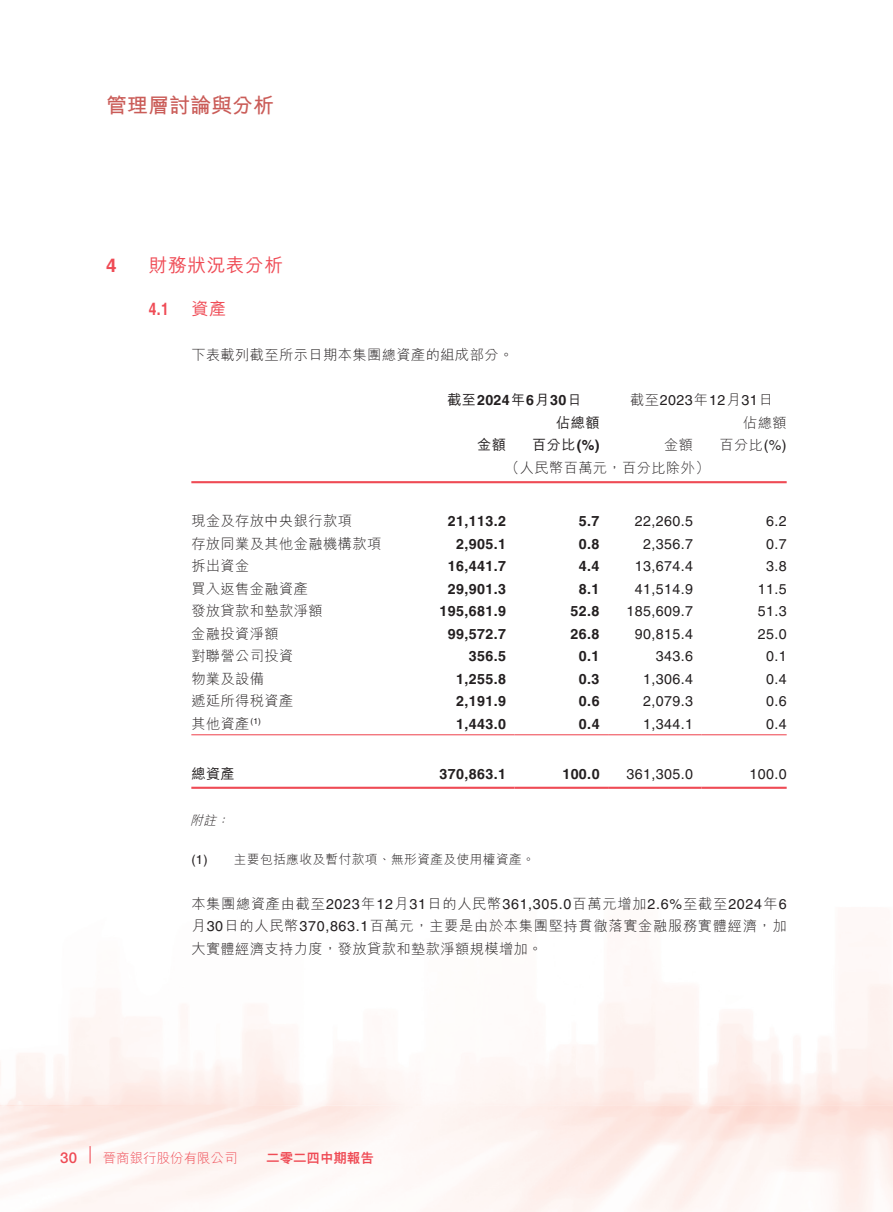
<style>
.page{position:relative;width:893px;height:1212px;background:#fff}
.page>*{position:absolute;margin:0;border:0;box-sizing:border-box;transform-origin:0 0}
.t1{font:700 21px "M Hei HK";color:#ca5c58}
.t2{font:500 18.75px "M Hei HK";letter-spacing:.03em;color:#ef4b55}
.t3{font:700 18.75px "Helvetica LT Std";color:#ef4b55}
.t4{font:700 17.25px "Helvetica LT Std";color:#ef4b55;scale:.8 1}
.t5{font:500 17.25px "M Hei HK";color:#ef4b55}
.t6{font:500 15px "Helvetica Neue LT Std";color:#ef4b55}
.t7{font:300 14.25px/22.5px "M Hei HK";letter-spacing:.03em;color:#231f20;text-align:right}
.t8{font:14.25px "Helvetica LT Std";letter-spacing:.03em;color:#231f20}
.t9{font:700 14.25px "Helvetica LT Std";letter-spacing:.03em;color:#231f20}
.t10{font:500 14.25px/22.5px "M Hei HK";letter-spacing:.03em;color:#231f20;text-align:right}
.t11{font:300 13.5px "M Hei HK";color:#ef4b55}
.t12{font:800 13.5px "M Hei HK";letter-spacing:-.005em;color:#ef4b55}
.t13{font:300 12.75px "M Hei HK";letter-spacing:.03em;color:#231f20}
.t14{font:italic 300 12.75px "M Hei HK";color:#231f20}
.s1{font-family:"M Hei HK";font-weight:500}
.s2{font-family:"M Hei HK";font-weight:300}
.s3{font-family:"Helvetica LT Std";font-weight:700}
.s4{font-family:"Helvetica LT Std";font-weight:400}
</style>
<div class="page">
<svg style="left:90px;top:1146px;width:1px;height:17px"></svg>
<hr style="left:191px;top:481px;width:230px;height:2px;background:#ef4b55">
<hr style="left:421px;top:481px;width:366px;height:2px;background:#ef4b55">
<hr style="left:191px;top:734px;width:230px;height:1px;background:#ef4b55">
<hr style="left:421px;top:734px;width:93px;height:1px;background:#ef4b55">
<hr style="left:514px;top:734px;width:94px;height:1px;background:#ef4b55">
<hr style="left:608px;top:734px;width:94px;height:1px;background:#ef4b55">
<hr style="left:702px;top:734px;width:85px;height:1px;background:#ef4b55">
<hr style="left:191px;top:787px;width:230px;height:2px;background:#ef4b55">
<hr style="left:421px;top:787px;width:93px;height:2px;background:#ef4b55">
<hr style="left:514px;top:787px;width:94px;height:2px;background:#ef4b55">
<hr style="left:608px;top:787px;width:94px;height:2px;background:#ef4b55">
<hr style="left:702px;top:787px;width:85px;height:2px;background:#ef4b55">
<h1 class="t1" style="left:106px;top:90px;width:169px">管理層討論與分析</h1>
<h2 class="t3" style="left:106px;top:254px;width:12px">4</h2>
<h2 class="t2" style="left:149px;top:251px;width:136px">財務狀況表分析</h2>
<p class="t4" style="left:149px;top:299px;width:26px">4.1</p>
<p class="t5" style="left:191px;top:296px;width:36px">資產</p>
<p class="t7" style="left:191px;top:344px;width:323px">下表載列截至所示日期本集團總資產的組成部分。</p>
<p class="t9" style="left:447px;top:392px;width:136px"><span class="s1">截至</span>2024<span class="s1">年</span>6<span class="s1">月</span>30<span class="s1">日</span></p>
<p class="t8" style="left:630px;top:392px;width:144px"><span class="s2">截至</span>2023<span class="s2">年</span>12<span class="s2">月</span>31<span class="s2">日</span></p>
<p class="t10" style="left:477px;top:433px;width:30px">金額</p>
<p class="t10" style="left:532px;top:410px;width:69px">佔總額<br>百分比<span class="s3">(%)</span></p>
<p class="t7" style="left:719px;top:411px;width:69px">佔總額<br>百分比<span class="s4">(%)</span></p>
<p class="t7" style="left:664px;top:434px;width:30px">金額</p>
<p class="t7" style="left:505px;top:456px;width:206px">（人民幣百萬元，百分比除外）</p>
<p class="t7" style="left:191px;top:510px;width:162px">現金及存放中央銀行款項</p>
<p class="t9" style="left:448px;top:513px;width:60px">21,113.2</p>
<p class="t9" style="left:579px;top:513px;width:22px">5.7</p>
<p class="t8" style="left:635px;top:513px;width:60px">22,260.5</p>
<p class="t8" style="left:766px;top:513px;width:22px">6.2</p>
<p class="t7" style="left:191px;top:532px;width:192px">存放同業及其他金融機構款項</p>
<p class="t9" style="left:456px;top:535px;width:51px">2,905.1</p>
<p class="t9" style="left:579px;top:535px;width:22px">0.8</p>
<p class="t8" style="left:643px;top:536px;width:51px">2,356.7</p>
<p class="t8" style="left:766px;top:536px;width:22px">0.7</p>
<p class="t7" style="left:191px;top:555px;width:60px">拆出資金</p>
<p class="t9" style="left:448px;top:558px;width:60px">16,441.7</p>
<p class="t9" style="left:579px;top:558px;width:22px">4.4</p>
<p class="t8" style="left:635px;top:558px;width:60px">13,674.4</p>
<p class="t8" style="left:766px;top:558px;width:22px">3.8</p>
<p class="t7" style="left:191px;top:577px;width:118px">買入返售金融資產</p>
<p class="t9" style="left:448px;top:580px;width:60px">29,901.3</p>
<p class="t9" style="left:579px;top:580px;width:22px">8.1</p>
<p class="t8" style="left:635px;top:581px;width:60px">41,514.9</p>
<p class="t8" style="left:758px;top:581px;width:30px">11.5</p>
<p class="t7" style="left:191px;top:600px;width:133px">發放貸款和墊款淨額</p>
<p class="t9" style="left:439px;top:603px;width:68px">195,681.9</p>
<p class="t9" style="left:571px;top:603px;width:30px">52.8</p>
<p class="t8" style="left:626px;top:603px;width:68px">185,609.7</p>
<p class="t8" style="left:758px;top:603px;width:30px">51.3</p>
<p class="t7" style="left:191px;top:622px;width:89px">金融投資淨額</p>
<p class="t9" style="left:448px;top:625px;width:60px">99,572.7</p>
<p class="t9" style="left:571px;top:625px;width:30px">26.8</p>
<p class="t8" style="left:635px;top:626px;width:60px">90,815.4</p>
<p class="t8" style="left:758px;top:626px;width:30px">25.0</p>
<p class="t7" style="left:191px;top:645px;width:104px">對聯營公司投資</p>
<p class="t9" style="left:469px;top:648px;width:39px">356.5</p>
<p class="t9" style="left:579px;top:648px;width:22px">0.1</p>
<p class="t8" style="left:656px;top:648px;width:39px">343.6</p>
<p class="t8" style="left:766px;top:648px;width:22px">0.1</p>
<p class="t7" style="left:191px;top:667px;width:74px">物業及設備</p>
<p class="t9" style="left:456px;top:670px;width:51px">1,255.8</p>
<p class="t9" style="left:579px;top:670px;width:22px">0.3</p>
<p class="t8" style="left:643px;top:671px;width:51px">1,306.4</p>
<p class="t8" style="left:766px;top:671px;width:22px">0.4</p>
<p class="t7" style="left:191px;top:690px;width:104px">遞延所得稅資產</p>
<p class="t9" style="left:456px;top:693px;width:51px">2,191.9</p>
<p class="t9" style="left:579px;top:693px;width:22px">0.6</p>
<p class="t8" style="left:643px;top:693px;width:51px">2,079.3</p>
<p class="t8" style="left:766px;top:693px;width:22px">0.6</p>
<p class="t7" style="left:191px;top:712px;width:71px">其他資產<sup>(1)</sup></p>
<p class="t9" style="left:456px;top:715px;width:51px">1,443.0</p>
<p class="t9" style="left:579px;top:715px;width:22px">0.4</p>
<p class="t8" style="left:643px;top:716px;width:51px">1,344.1</p>
<p class="t8" style="left:766px;top:716px;width:22px">0.4</p>
<p class="t10" style="left:191px;top:761px;width:45px">總資產</p>
<p class="t9" style="left:439px;top:765px;width:68px">370,863.1</p>
<p class="t9" style="left:562px;top:765px;width:39px">100.0</p>
<p class="t8" style="left:627px;top:765px;width:68px">361,305.0</p>
<p class="t8" style="left:749px;top:765px;width:39px">100.0</p>
<p class="t14" style="left:190px;top:813px;width:44px">附註：</p>
<p class="t13" style="left:191px;top:852px;width:345px"><span class="s4">(1)</span> 主要包括應收及暫付款項、無形資產及使用權資產。</p>
<p class="t8" style="left:191px;top:895px;width:597px"><span class="s2">本集團總資產由截至</span>2023<span class="s2">年</span>12<span class="s2">月</span>31<span class="s2">日的人民幣</span>361,305.0<span class="s2">百萬元增加</span>2.6%<span class="s2">至截至</span>2024<span class="s2">年</span>6</p>
<p class="t7" style="left:191px;top:914px;width:597px;text-align:left">月<span class="s4">30</span>日的人民幣<span class="s4">370,863.1</span>百萬元，主要是由於本集團堅持貫徹落實金融服務實體經濟，加大實體經濟支持力度，發放貸款和墊款淨額規模增加。</p>
<p class="t6" style="left:60px;top:1149px;width:19px">30</p>
<p class="t11" style="left:103px;top:1151px;width:136px">晉商銀行股份有限公司</p>
<p class="t12" style="left:266px;top:1151px;width:109px">二零二四中期報告</p>
</div>
